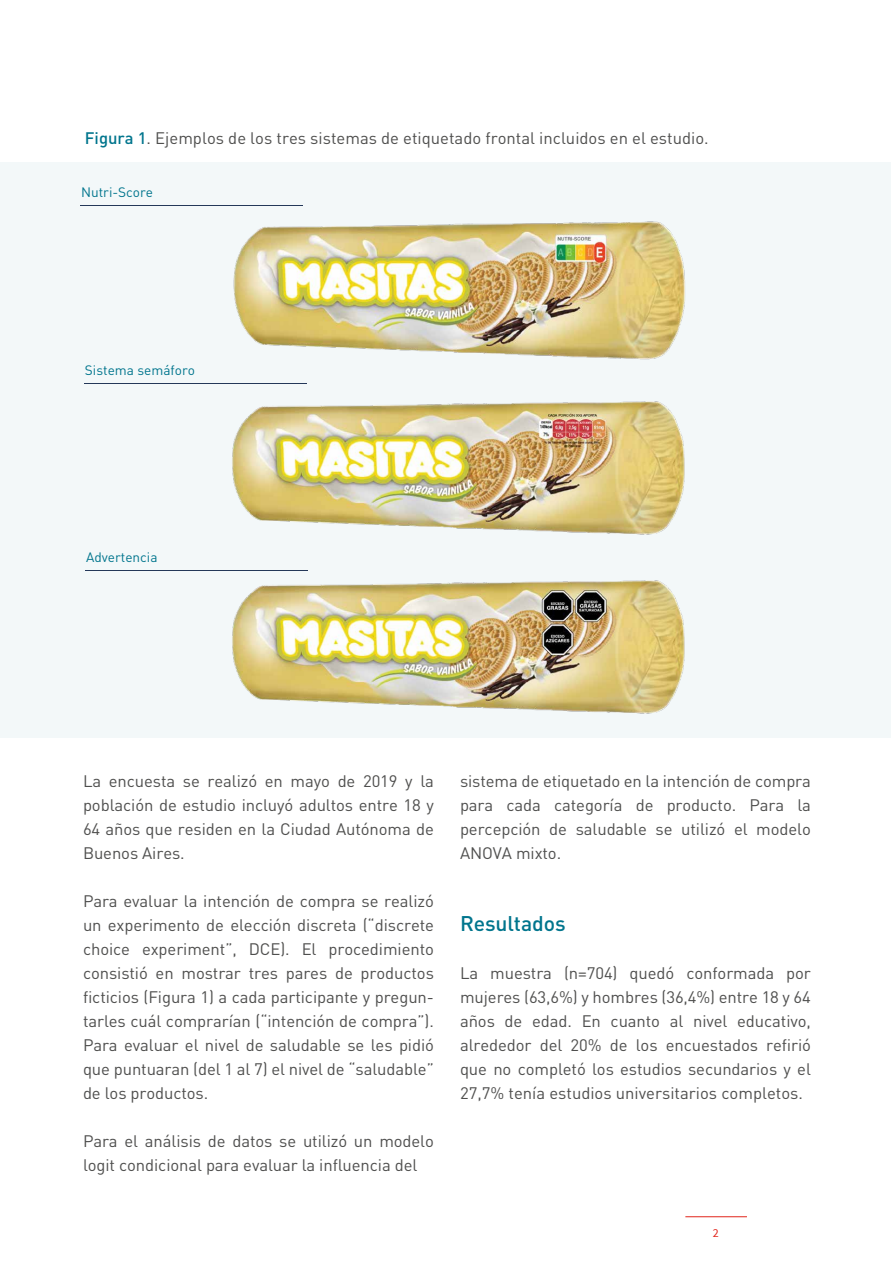
<style>
.page{position:relative;width:893px;height:1263px;background:#fff}
.page>*{position:absolute;margin:0;border:0;box-sizing:border-box;transform-origin:0 0}
.t1{font:500 21px "DIN Pro";letter-spacing:-.005em;color:#00758d}
.t2{font:16.5px/24px "DIN Pro";letter-spacing:-.005em;color:#4f4f4e;text-align:justify}
.t3{font:13.5px "DIN Pro";color:#00758d}
.t4{font:12px "Source Sans Pro";color:#e1251b}
.s1{font-weight:500;color:#00758d}
</style>
<div class="page">
<hr style="left:685px;top:1216px;width:62px;height:1px;background:#e1251b">
<div style="left:0;top:162px;width:891px;height:576px;background:#f3f8f9"></div>
<hr style="left:80px;top:206px;width:222px;height:1px;background:#243859">
<img style="left:233px;top:221px;width:452px;height:139px">
<hr style="left:84px;top:383px;width:222px;height:1px;background:#243859">
<img style="left:232px;top:401px;width:453px;height:134px">
<hr style="left:85px;top:571px;width:222px;height:1px;background:#243859">
<img style="left:217px;top:570px;width:468px;height:144px">
<p class="t2" style="left:85px;top:125px;width:625px"><span class="s1">Figura 1</span>. Ejemplos de los tres sistemas de etiquetado frontal incluidos en el estudio.</p>
<p class="t3" style="left:81px;top:183px;width:74px">Nutri-Score</p>
<p class="t3" style="left:85px;top:361px;width:112px">Sistema semáforo</p>
<p class="t3" style="left:86px;top:548px;width:73px">Advertencia</p>
<p class="t2" style="left:83px;top:768px;width:352px">La encuesta se realizó en mayo de 2019 y la población de estudio incluyó adultos entre 18 y 64 años que residen en la Ciudad Autónoma de Buenos Aires.</p>
<p class="t2" style="left:83px;top:888px;width:352px">Para evaluar la intención de compra se realizó un experimento de elección discreta (“discrete choice experiment”, DCE). El procedimiento consistió en mostrar tres pares de productos ficticios (Figura 1) a cada participante y pregun&shy;tarles cuál comprarían (“intención de compra”).<br>Para evaluar el nivel de saludable se les pidió que puntuaran (del 1 al 7) el nivel de “saludable” de los productos.</p>
<p class="t2" style="left:83px;top:1128px;width:352px">Para el análisis de datos se utilizó un modelo logit condicional para evaluar la influencia del</p>
<p class="t2" style="left:460px;top:768px;width:352px">sistema de etiquetado en la intención de compra para cada categoría de producto. Para la percepción de saludable se utilizó el modelo ANOVA mixto.</p>
<p class="t1" style="left:460px;top:909px;width:107px">Resultados</p>
<p class="t2" style="left:460px;top:960px;width:352px">La muestra (n=704) quedó conformada por mujeres (63,6%) y hombres (36,4%) entre 18 y 64 años de edad. En cuanto al nivel educativo, alrededor del 20% de los encuestados refirió que no completó los estudios secundarios y el 27,7% tenía estudios universitarios completos.</p>
<p class="t4" style="left:713px;top:1226px;width:7px">2</p>
</div>
